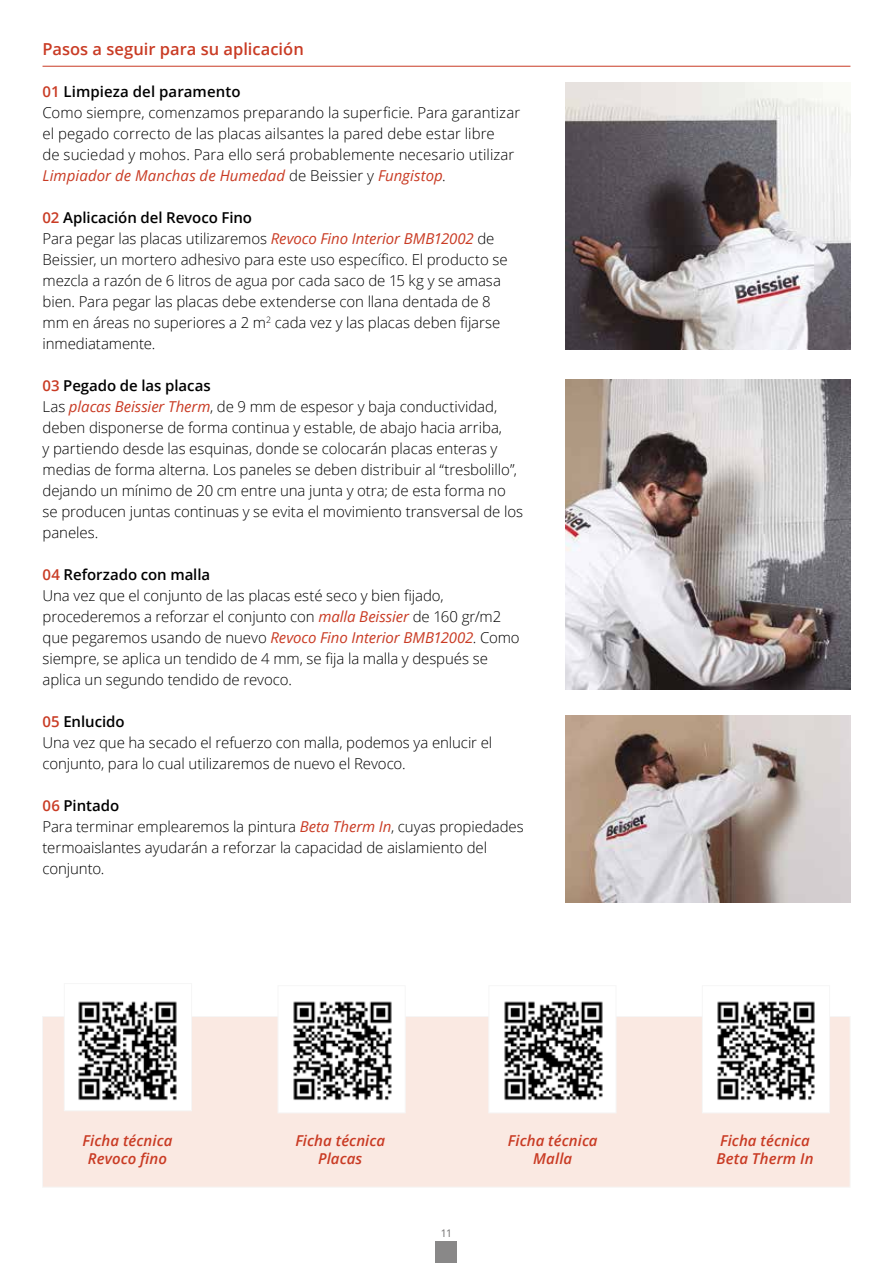
<style>
.page{position:relative;width:893px;height:1263px;background:#fff}
.page>*{position:absolute;margin:0;border:0;box-sizing:border-box;transform-origin:0 0}
.t1{font:600 16.5px "Open Sans";color:#c93b24}
.t2{font:300 15px/21px "Open Sans";letter-spacing:-.005em;color:#000}
.t3{font:italic 600 15px/18px "Open Sans";letter-spacing:.005em;color:#c93b24;text-align:center}
.t4{font:10.5px "Open Sans";color:#706f6f}
.s1{font-weight:600;color:#c93b24}
.s2{font-weight:600}
.s3{font-weight:400;font-style:italic;color:#c93b24}
</style>
<div class="page">
<div style="left:436px;top:1242px;width:21px;height:21px;background:#898888"></div>
<img style="left:565px;top:83px;width:285px;height:266px">
<img style="left:566px;top:380px;width:284px;height:310px">
<img style="left:565px;top:715px;width:285px;height:187px">
<hr style="left:43px;top:66px;width:807px;height:1px;background:#c93b24">
<div style="left:42px;top:1016px;width:808px;height:171px;background:#fae9e2;border:1px solid #f6f6f6"></div>
<div style="left:64px;top:983px;width:128px;height:128px;background:#fff"></div>
<div style="left:278px;top:985px;width:127px;height:128px;background:#fff"></div>
<div style="left:489px;top:985px;width:127px;height:128px;background:#fff"></div>
<div style="left:702px;top:985px;width:128px;height:128px;background:#fff"></div>
<img style="left:78px;top:1001px;width:99px;height:99px">
<img style="left:293px;top:1001px;width:99px;height:99px">
<img style="left:504px;top:1001px;width:99px;height:99px">
<img style="left:717px;top:1001px;width:98px;height:99px">
<p class="t1" style="left:43px;top:38px;width:263px">Pasos a seguir para su aplicación</p>
<p class="t2" style="left:43px;top:81px;width:479px"><span class="s1">01</span> <span class="s2">Limpieza del paramento<br></span>Como siempre, comenzamos preparando la superficie. Para garantizar el pegado correcto de las placas ailsantes la pared debe estar libre<br>de suciedad y mohos. Para ello será probablemente necesario utilizar <span class="s3">Limpiador de Manchas de Humedad</span> de Beissier y <span class="s3">Fungistop</span>.</p>
<p class="t2" style="left:43px;top:207px;width:467px"><span class="s1">02</span> <span class="s2">Aplicación del Revoco Fino<br></span>Para pegar las placas utilizaremos <span class="s3">Revoco Fino Interior BMB12002</span> de Beissier, un mortero adhesivo para este uso específico. El producto se mezcla a razón de 6 litros de agua por cada saco de 15 kg y se amasa bien. Para pegar las placas debe extenderse con llana dentada de 8 mm en áreas no superiores a 2 m<sup>2</sup> cada vez y las placas deben fijarse inmediatamente.</p>
<p class="t2" style="left:43px;top:375px;width:482px"><span class="s1">03</span> <span class="s2">Pegado de las placas<br></span>Las <span class="s3">placas Beissier Therm</span>, de 9 mm de espesor y baja conductividad, deben disponerse de forma continua y estable, de abajo hacia arriba,<br>y partiendo desde las esquinas, donde se colocarán placas enteras y medias de forma alterna. Los paneles se deben distribuir al “tresbolillo”, dejando un mínimo de 20 cm entre una junta y otra; de esta forma no se producen juntas continuas y se evita el movimiento transversal de los paneles.</p>
<p class="t2" style="left:43px;top:564px;width:479px"><span class="s1">04</span> <span class="s2">Reforzado con malla<br></span>Una vez que el conjunto de las placas esté seco y bien fijado, procederemos a reforzar el conjunto con <span class="s3">malla Beissier</span> de 160 gr/m2 que pegaremos usando de nuevo <span class="s3">Revoco Fino Interior BMB12002</span>. Como siempre, se aplica un tendido de 4 mm, se fija la malla y después se aplica un segundo tendido de revoco.</p>
<p class="t2" style="left:43px;top:711px;width:451px"><span class="s1">05</span> <span class="s2">Enlucido<br></span>Una vez que ha secado el refuerzo con malla, podemos ya enlucir el conjunto, para lo cual utilizaremos de nuevo el Revoco.</p>
<p class="t2" style="left:43px;top:795px;width:483px"><span class="s1">06</span> <span class="s2">Pintado<br></span>Para terminar emplearemos la pintura <span class="s3">Beta Therm In</span>, cuyas propiedades termoaislantes ayudarán a reforzar la capacidad de aislamiento del conjunto.</p>
<p class="t3" style="left:83px;top:1131px;width:91px">Ficha técnica<br>Revoco fino</p>
<p class="t3" style="left:295px;top:1131px;width:91px">Ficha técnica<br>Placas</p>
<p class="t3" style="left:508px;top:1131px;width:91px">Ficha técnica<br>Malla</p>
<p class="t3" style="left:716px;top:1131px;width:99px;text-align:left">Ficha técnica<br>Beta Therm In</p>
<p class="t4" style="left:441px;top:1226px;width:13px">11</p>
</div>
